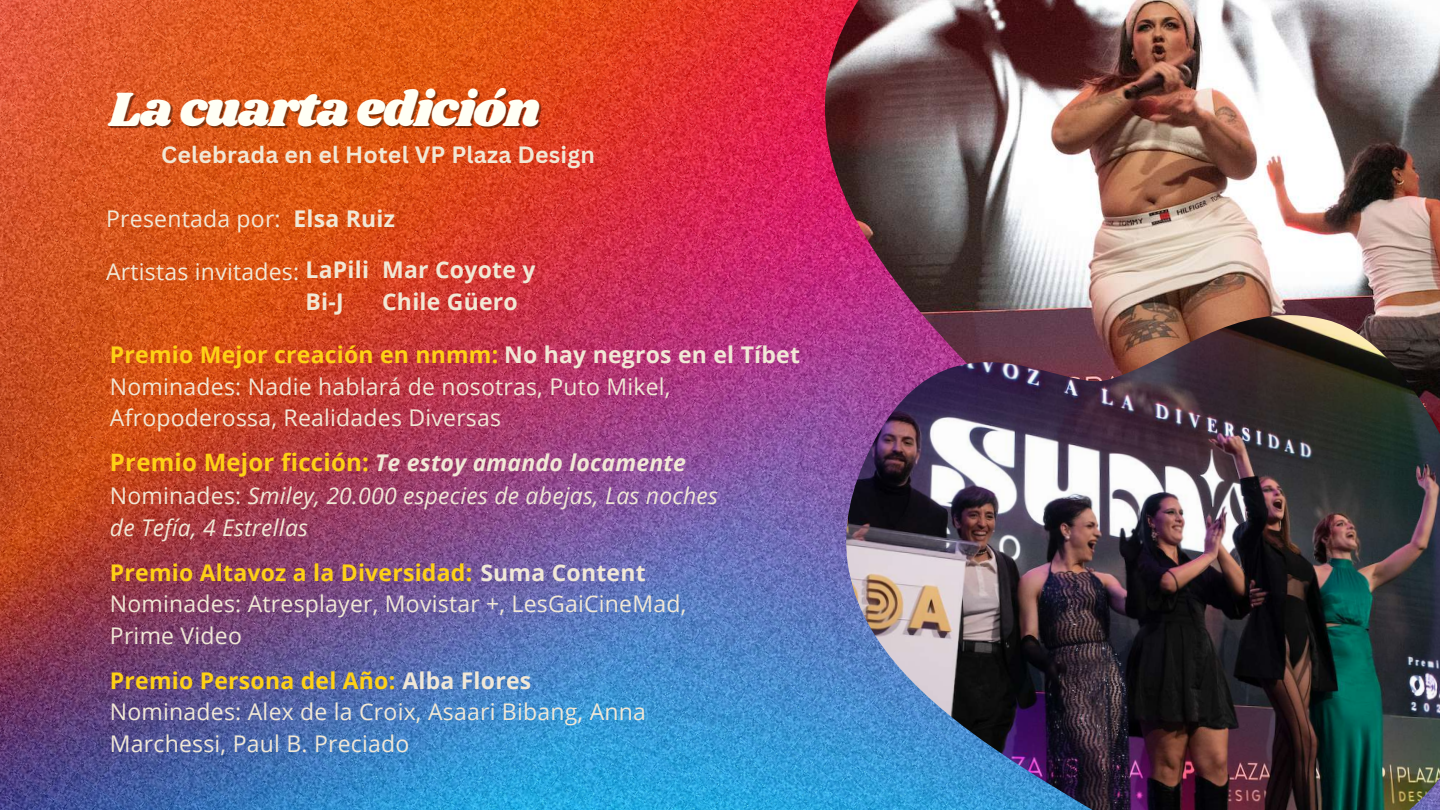
<style>
.page{position:relative;width:1440px;height:810px;background:#fff}
.page>*{position:absolute;margin:0;border:0;box-sizing:border-box;transform-origin:0 0}
.t1{font:50px "Shrikhand";letter-spacing:-.03em;color:#fffff5}
.t2{font:23px/31.5px "Open Sans";letter-spacing:.01em;color:#f1e8d6}
.t3{font:italic 23px/32.2px "Open Sans";letter-spacing:.01em;color:#f1e8d6}
.t4{font:700 23px "Canva Sans";letter-spacing:.01em;color:#f1e8d6}
.t5{font:700 23px/31.5px "Open Sans";letter-spacing:.01em;color:#f1e8d6}
.s1{font-weight:700}
.s2{font-weight:700;color:#fed115}
.s3{font-weight:700;font-style:normal;font-size:24px;color:#fed115}
.s4{font-style:normal}
</style>
<div class="page">
<img style="left:0;top:0;width:825px;height:810px">
<img style="left:825px;top:0;width:615px;height:303px">
<img style="left:808px;top:303px;width:632px;height:507px">
<h1 class="t1" style="left:109px;top:74px;width:433px">La cuarta edición</h1>
<p class="t4" style="left:161px;top:139px;width:436px">Celebrada en el Hotel VP Plaza Design</p>
<p class="t2" style="left:106px;top:202px;width:290px">Presentada por: <span class="s1">Elsa Ruiz</span></p>
<p class="t2" style="left:306px;top:257px;width:65px;line-height:29.2px;text-indent:-199px">Artistas invitades: <span class="s1">LaPili<br>Bi-J</span></p>
<p class="t2" style="left:110px;top:339px;width:692px"><span class="s2">Premio Mejor creación en nnmm:</span> <span class="s1">No hay negros en el Tíbet<br></span>Nominades: Nadie hablará de nosotras, Puto Mikel,<br>Afropoderossa, Realidades Diversas</p>
<p class="t3" style="left:110px;top:446px;width:610px"><span class="s3">Premio Mejor ficción:</span> <span class="s1">Te estoy amando locamente<br></span><span class="s4">Nominades:</span> Smiley, 20.000 especies de abejas, Las noches de Tefía, 4 Estrellas</p>
<p class="t2" style="left:110px;top:556px;width:578px"><span class="s2">Premio Altavoz a la Diversidad:</span> <span class="s1">Suma Content<br></span>Nominades: Atresplayer, Movistar +, LesGaiCineMad,<br>Prime Video</p>
<p class="t2" style="left:110px;top:664px;width:537px"><span class="s2">Premio Persona del Año:</span> <span class="s1">Alba Flores<br></span>Nominades: Alex de la Croix, Asaari Bibang, Anna<br>Marchessi, Paul B. Preciado</p>
<p class="t5" style="left:382px;top:253px;width:155px">Mar Coyote y<br>Chile Güero</p>
</div>
